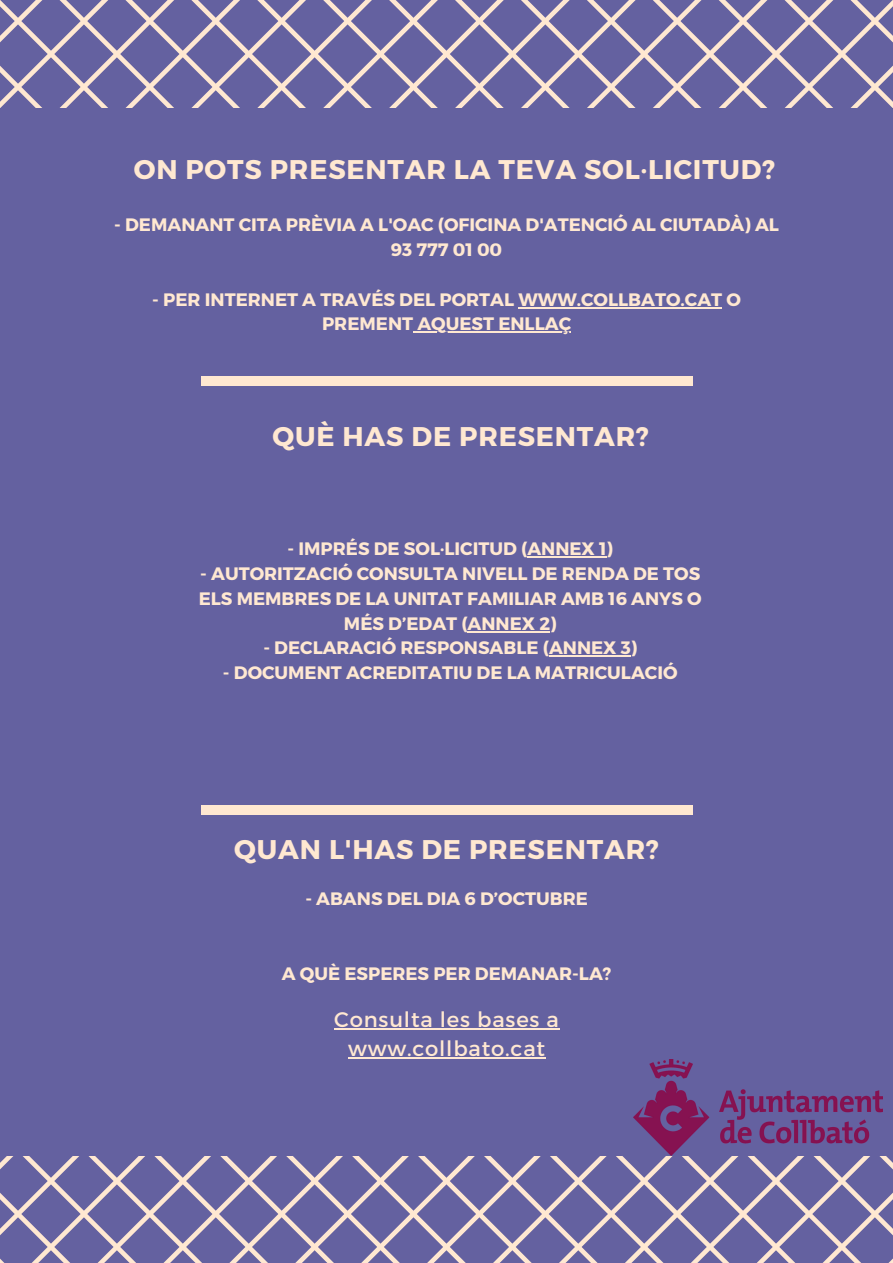
<style>
.page{position:relative;width:893px;height:1263px;background:#fff}
.page>*{position:absolute;margin:0;border:0;box-sizing:border-box;transform-origin:0 0}
.t1{font:700 27px "Montserrat";letter-spacing:.03em;color:#ffe8d1}
.t2{font:21.15px/28.7px "Montserrat";letter-spacing:.04em;color:#ffe8d1;text-align:center}
.t3{font:700 18px/24.8px "Montserrat";color:#ffe8d1;text-align:center}
</style>
<div class="page">
<svg style="left:0;top:1155px;width:893px;height:108px;background:#7f79a8"></svg>
<svg style="left:0;top:0;width:893px;height:108px;background:#837caa"></svg>
<div style="left:0;top:108px;width:893px;height:1047px;background:#6461a0"></div>
<img style="left:633px;top:1060px;width:249px;height:95px">
<hr style="left:518px;top:307px;width:204px;height:2px;background:#ffe8d1">
<hr style="left:413px;top:332px;width:158px;height:1px;background:#ffe8d1">
<div style="left:201px;top:376px;width:491px;height:10px;background:#ffe8d1"></div>
<hr style="left:527px;top:557px;width:79px;height:1px;background:#ffe8d1">
<hr style="left:467px;top:631px;width:83px;height:1px;background:#ffe8d1">
<hr style="left:549px;top:656px;width:82px;height:1px;background:#ffe8d1">
<div style="left:201px;top:805px;width:491px;height:10px;background:#ffe8d1"></div>
<hr style="left:334px;top:1028px;width:226px;height:2px;background:#ffe8d1">
<hr style="left:348px;top:1057px;width:198px;height:1px;background:#ffe8d1">
<p class="t1" style="left:134px;top:152px;width:643px">ON POTS PRESENTAR LA TEVA SOL·LICITUD?</p>
<p class="t3" style="left:114px;top:212px;width:666px">- DEMANANT CITA PRÈVIA A L'OAC (OFICINA D'ATENCIÓ AL CIUTADÀ) AL<br>93 777 01 00</p>
<p class="t3" style="left:152px;top:286px;width:590px">- PER INTERNET A TRAVÉS DEL PORTAL WWW.COLLBATO.CAT O<br>PREMENT AQUEST ENLLAÇ</p>
<p class="t1" style="left:272px;top:419px;width:378px">QUÈ HAS DE PRESENTAR?</p>
<p class="t3" style="left:288px;top:536px;width:327px">- IMPRÉS DE SOL·LICITUD (ANNEX 1)</p>
<p class="t3" style="left:199px;top:560px;width:504px">- AUTORITZACIÓ CONSULTA NIVELL DE RENDA DE TOS<br>ELS MEMBRES DE LA UNITAT FAMILIAR AMB 16 ANYS O<br>MÉS D’EDAT (ANNEX 2)</p>
<p class="t3" style="left:263px;top:635px;width:375px">- DECLARACIÓ RESPONSABLE (ANNEX 3)</p>
<p class="t3" style="left:223px;top:659px;width:456px">- DOCUMENT ACREDITATIU DE LA MATRICULACIÓ</p>
<p class="t1" style="left:234px;top:832px;width:426px">QUAN L'HAS DE PRESENTAR?</p>
<p class="t3" style="left:305px;top:885px;width:284px">- ABANS DEL DIA 6 D’OCTUBRE</p>
<p class="t3" style="left:282px;top:960px;width:331px">A QUÈ ESPERES PER DEMANAR-LA?</p>
<p class="t2" style="left:334px;top:1004px;width:226px">Consulta les bases a www.collbato.cat</p>
</div>
